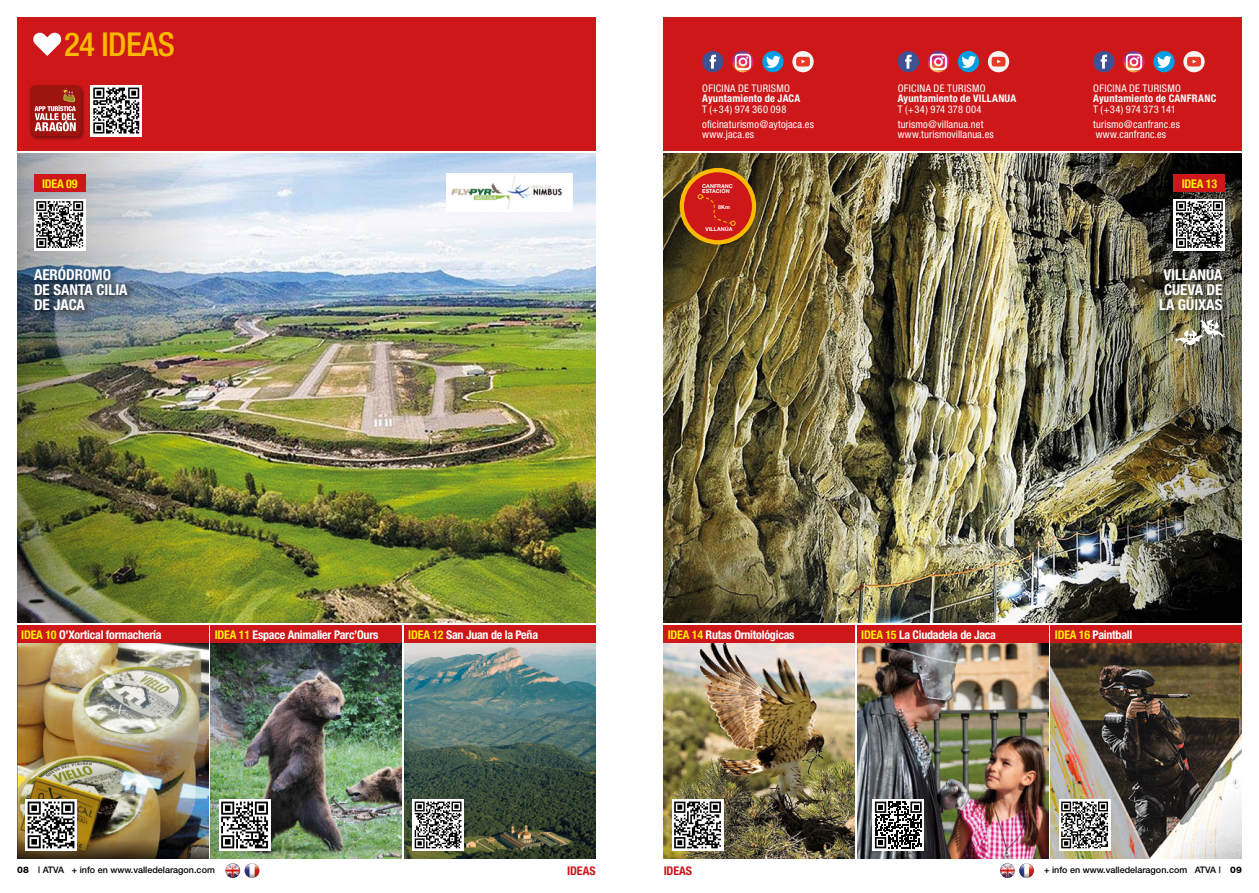
<style>
.page{position:relative;width:1259px;height:893px;background:#fff}
.page>*{position:absolute;margin:0;border:0;box-sizing:border-box;transform-origin:0 0}
.t1{font:500 condensed 33px "Helvetica Neue";letter-spacing:-.02em;color:#fbba00}
.t2{font:700 condensed 15px/15px "Helvetica Neue";color:#fff}
.t3{font:700 condensed 12px "Helvetica Neue";letter-spacing:-.02em;color:#fff}
.t4{font:700 condensed 12px "Helvetica Neue";letter-spacing:-.02em;color:#ffed00}
.t5{font:700 condensed 12px "Helvetica Neue";letter-spacing:-.01em;color:#cd1719}
.t6{font:condensed 10.5px/10.5px "Helvetica Neue";letter-spacing:.02em;color:#fff}
.t7{font:500 9px "Helvetica Neue";color:#000}
.t8{font:700 5.4px/5.4px "Helvetica Neue";color:#fff}
.s1{font-weight:700}
.s2{color:#ffed00}
.s3{font-weight:800}
.s4{font-style:inherit}
</style>
<div class="page">
<img style="left:244px;top:863px;width:15px;height:15px;border-radius:7px">
<img style="left:225px;top:863px;width:15px;height:15px;border-radius:7px">
<img style="left:1019px;top:863px;width:15px;height:15px;border-radius:7px">
<img style="left:1000px;top:863px;width:15px;height:15px;border-radius:7px">
<img style="left:208px;top:153px;width:387px;height:470px">
<img style="left:17px;top:153px;width:191px;height:470px">
<div style="left:17px;top:17px;width:578px;height:134px;background:#cd1719"></div>
<svg style="left:33px;top:33px;width:29px;height:23px"></svg>
<svg style="left:91px;top:85px;width:51px;height:51px"></svg>
<svg style="left:93px;top:88px;width:46px;height:46px;background:#7e7e7e"></svg>
<div style="left:29px;top:85px;width:57px;height:56px;background:#000;opacity:.35"></div>
<div style="left:30px;top:85px;width:51px;height:51px;background:#9e1510;border-radius:6px"></div>
<svg style="left:35px;top:88px;width:41px;height:43px"></svg>
<img style="left:17px;top:643px;width:191px;height:216px">
<img style="left:404px;top:643px;width:191px;height:216px">
<img style="left:210px;top:643px;width:192px;height:216px">
<div style="left:17px;top:625px;width:191px;height:18px;background:#cd1719"></div>
<div style="left:404px;top:625px;width:191px;height:18px;background:#cd1719"></div>
<div style="left:210px;top:625px;width:192px;height:18px;background:#cd1719"></div>
<div style="left:34px;top:174px;width:51px;height:18px;background:#cd1719"></div>
<svg style="left:26px;top:799px;width:51px;height:51px"></svg>
<svg style="left:412px;top:799px;width:51px;height:51px"></svg>
<svg style="left:219px;top:799px;width:51px;height:51px"></svg>
<svg style="left:35px;top:199px;width:51px;height:51px"></svg>
<svg style="left:28px;top:801px;width:46px;height:47px"></svg>
<div style="left:31px;top:262px;width:105px;height:57px;background:#000;opacity:.75"></div>
<svg style="left:415px;top:801px;width:46px;height:47px"></svg>
<div style="left:446px;top:173px;width:127px;height:38px;background:#fff"></div>
<img style="left:451px;top:175px;width:111px;height:35px">
<svg style="left:36px;top:201px;width:47px;height:47px"></svg>
<svg style="left:221px;top:801px;width:47px;height:47px"></svg>
<img style="left:663px;top:153px;width:387px;height:470px">
<img style="left:1050px;top:153px;width:192px;height:470px">
<div style="left:664px;top:17px;width:578px;height:134px;background:#cd1719"></div>
<img style="left:663px;top:643px;width:192px;height:216px">
<img style="left:1050px;top:643px;width:192px;height:216px">
<img style="left:857px;top:643px;width:191px;height:216px">
<div style="left:663px;top:625px;width:192px;height:18px;background:#cd1719"></div>
<div style="left:1050px;top:625px;width:192px;height:18px;background:#cd1719"></div>
<div style="left:857px;top:625px;width:191px;height:18px;background:#cd1719"></div>
<div style="left:1174px;top:174px;width:51px;height:18px;background:#cd1719"></div>
<svg style="left:672px;top:799px;width:51px;height:51px"></svg>
<svg style="left:1059px;top:799px;width:51px;height:51px"></svg>
<svg style="left:873px;top:799px;width:51px;height:51px"></svg>
<div style="left:1174px;top:199px;width:51px;height:51px;background:#fff"></div>
<div style="left:1156px;top:262px;width:75px;height:57px;background:#000;opacity:.75"></div>
<svg style="left:1176px;top:201px;width:46px;height:47px"></svg>
<div style="left:682px;top:170px;width:72px;height:72px;background:#cd1719;border-radius:50%"></div>
<div style="left:679px;top:168px;width:77px;height:76px;border:4px solid #fbba00;border-radius:50%"></div>
<svg style="left:697px;top:194px;width:39px;height:32px"></svg>
<div style="left:1173px;top:319px;width:57px;height:34px;background:#000;opacity:.3"></div>
<svg style="left:1174px;top:319px;width:51px;height:29px"></svg>
<svg style="left:674px;top:801px;width:47px;height:47px"></svg>
<svg style="left:1061px;top:801px;width:47px;height:47px"></svg>
<div style="left:702px;top:51px;width:21px;height:21px;background:#3e5293;border-radius:50%"></div>
<svg style="left:709px;top:55px;width:7px;height:14px"></svg>
<img style="left:732px;top:51px;width:21px;height:21px">
<svg style="left:735px;top:54px;width:15px;height:15px"></svg>
<div style="left:762px;top:51px;width:21px;height:21px;background:#009fe3;border-radius:50%"></div>
<svg style="left:766px;top:56px;width:14px;height:12px"></svg>
<div style="left:792px;top:51px;width:21px;height:21px;background:#f7f5f4;border-radius:50%"></div>
<svg style="left:796px;top:57px;width:14px;height:10px"></svg>
<div style="left:897px;top:51px;width:22px;height:21px;background:#3e5293;border-radius:50%"></div>
<svg style="left:905px;top:55px;width:6px;height:14px"></svg>
<img style="left:927px;top:51px;width:22px;height:21px">
<svg style="left:930px;top:54px;width:16px;height:15px"></svg>
<div style="left:958px;top:51px;width:21px;height:21px;background:#009fe3;border-radius:50%"></div>
<svg style="left:961px;top:56px;width:15px;height:12px"></svg>
<div style="left:988px;top:51px;width:21px;height:21px;background:#f7f5f4;border-radius:50%"></div>
<svg style="left:991px;top:57px;width:14px;height:10px"></svg>
<div style="left:1093px;top:51px;width:21px;height:21px;background:#3e5293;border-radius:50%"></div>
<svg style="left:1100px;top:55px;width:7px;height:14px"></svg>
<img style="left:1123px;top:51px;width:21px;height:21px">
<svg style="left:1126px;top:54px;width:15px;height:15px"></svg>
<div style="left:1153px;top:51px;width:21px;height:21px;background:#009fe3;border-radius:50%"></div>
<svg style="left:1157px;top:56px;width:14px;height:12px"></svg>
<div style="left:1183px;top:51px;width:21px;height:21px;background:#f7f5f4;border-radius:50%"></div>
<svg style="left:1187px;top:57px;width:14px;height:10px"></svg>
<svg style="left:875px;top:801px;width:46px;height:47px"></svg>
<p class="t1" style="left:64px;top:25px;width:112px">24 IDEAS</p>
<p class="t6" style="left:702px;top:83px;width:100px">OFICINA DE TURISMO<br><span class="s1">Ayuntamiento de JACA<br></span>T (+34) 974 360 098</p>
<p class="t6" style="left:702px;top:119px;width:113px">oficinaturismo@aytojaca.es www.jaca.es</p>
<p class="t6" style="left:897px;top:83px;width:120px">OFICINA DE TURISMO<br><span class="s1">Ayuntamiento de VILLANUA<br></span>T (+34) 974 378 004</p>
<p class="t6" style="left:897px;top:119px;width:98px">turismo@villanua.net www.turismovillanua.es</p>
<p class="t6" style="left:1093px;top:83px;width:125px">OFICINA DE TURISMO<br><span class="s1">Ayuntamiento de CANFRANC<br></span>T (+34) 974 373 141</p>
<p class="t6" style="left:1093px;top:119px;width:88px">turismo@canfranc.es www.canfranc.es</p>
<p class="t4" style="left:42px;top:176px;width:37px">IDEA 09</p>
<p class="t8" style="left:702px;top:183px;width:32px">CANFRANC<br>ESTACIÓN</p>
<p class="t4" style="left:1181px;top:176px;width:37px">IDEA 13</p>
<p class="t8" style="left:718px;top:204px;width:13px">8Km</p>
<p class="t8" style="left:705px;top:226px;width:28px">VILLANÚA</p>
<p class="t2" style="left:34px;top:266px;width:95px">AERÓDROMO<br>DE SANTA CILIA<br>DE JACA</p>
<p class="t2" style="left:1159px;top:266px;width:65px;text-align:center">VILLANÚA<br>CUEVA DE<br>LA GÜIXAS</p>
<p class="t3" style="left:21px;top:627px;width:142px"><span class="s2">IDEA 10</span> O’Xortical formachería</p>
<p class="t3" style="left:215px;top:627px;width:165px"><span class="s2">IDEA 11</span> Espace Animalier Parc’Ours</p>
<p class="t3" style="left:408px;top:627px;width:131px"><span class="s2">IDEA 12</span> San Juan de la Peña</p>
<p class="t3" style="left:668px;top:627px;width:128px"><span class="s2">IDEA 14</span> Rutas Ornitológicas</p>
<p class="t3" style="left:861px;top:627px;width:136px"><span class="s2">IDEA 15</span> La Ciudadela de Jaca</p>
<p class="t3" style="left:1054px;top:627px;width:79px"><span class="s2">IDEA 16</span> Paintball</p>
<p class="t7" style="left:17px;top:865px;width:199px"><span class="s3">08</span> <span class="s4">| ATVA</span> + info en www.valledelaragon.com</p>
<p class="t5" style="left:567px;top:864px;width:30px">IDEAS</p>
<p class="t5" style="left:664px;top:864px;width:30px">IDEAS</p>
<p class="t7" style="left:1044px;top:865px;width:199px">+ info en www.valledelaragon.com <span class="s4">ATVA |</span> <span class="s3">09</span></p>
</div>
